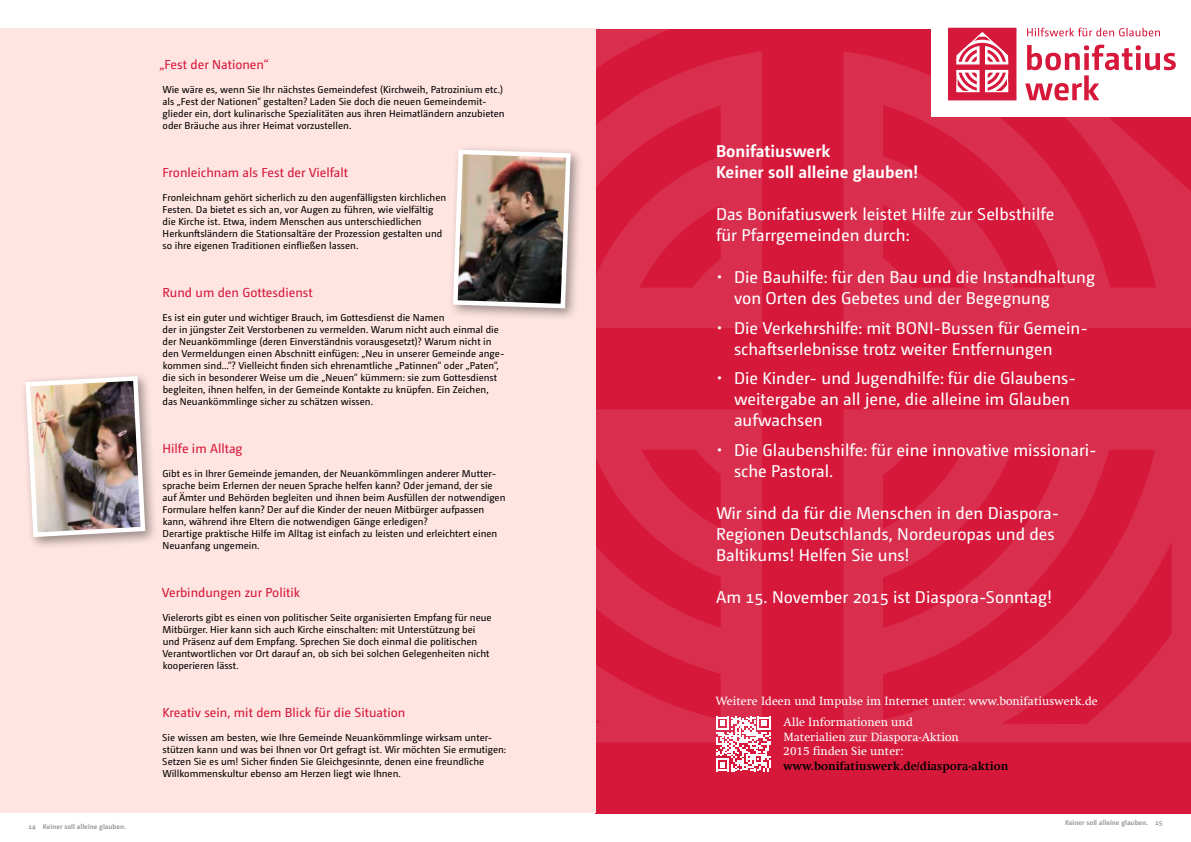
<style>
.page{position:relative;width:1191px;height:842px;background:#fff}
.page>*{position:absolute;margin:0;border:0;box-sizing:border-box;transform-origin:0 0}
.t1{font:17px/21px "Camingo Dos Pro";color:#fff}
.t2{font:700 17px/21px "Camingo Dos Pro";color:#fff}
.t3{font:13px "Camingo Dos Pro";color:#d6183b}
.t4{font:12px/14.4px "Swift Com";color:#fff}
.t5{font:700 12px "Swift Com";color:#000}
.t6{font:10px/12px "Camingo Dos Pro";color:#000}
.t7{font:700 7px "Camingo Dos Pro";color:#979999}
</style>
<div class="page">
<div style="left:595px;top:0;width:596px;height:813px;background:#d6183b"></div>
<svg style="left:595px;top:28px;width:596px;height:714px"></svg>
<div style="left:595px;top:0;width:596px;height:28px;background:#fff"></div>
<svg style="left:716px;top:717px;width:54px;height:54px"></svg>
<div style="left:931px;top:5px;width:260px;height:112px;background:#fff"></div>
<svg style="left:1025px;top:45px;width:150px;height:56px"></svg>
<svg style="left:1027px;top:28px;width:133px;height:8px"></svg>
<svg style="left:948px;top:28px;width:68px;height:72px"></svg>
<div style="left:0;top:28px;width:595px;height:785px;background:#fee5e1"></div>
<div style="left:20px;top:371px;width:138px;height:179px;background:#000;opacity:.4"></div>
<img style="left:23px;top:374px;width:125px;height:165px">
<div style="left:448px;top:145px;width:136px;height:177px;background:#000;opacity:.4"></div>
<img style="left:450px;top:147px;width:123px;height:164px">
<p class="t7" style="left:28px;top:822px;width:99px">14 Keiner soll alleine glauben.</p>
<h2 class="t3" style="left:159px;top:57px;width:111px">„Fest der Nationen“</h2>
<p class="t6" style="left:162px;top:83px;width:343px">Wie wäre es, wenn Sie Ihr nächstes Gemeindefest (Kirchweih, Patrozinium etc.) als „Fest der Nationen“ gestalten? Laden Sie doch die neuen Gemeindemit&shy;glieder ein, dort kulinarische Spezialitäten aus ihren Heimatländern anzubieten oder Bräuche aus ihrer Heimat vorzustellen.</p>
<h2 class="t3" style="left:162px;top:165px;width:187px">Fronleichnam als Fest der Vielfalt</h2>
<p class="t6" style="left:162px;top:191px;width:285px">Fronleichnam gehört sicherlich zu den augenfälligsten kirchlichen Festen. Da bietet es sich an, vor Augen zu führen, wie vielfältig die Kirche ist. Etwa, indem Menschen aus unterschiedlichen Herkunftsländern die Stationsaltäre der Prozession gestalten und so ihre eigenen Traditionen einfließen lassen.</p>
<h2 class="t3" style="left:162px;top:285px;width:152px">Rund um den Gottesdienst</h2>
<p class="t6" style="left:163px;top:311px;width:343px">Es ist ein guter und wichtiger Brauch, im Gottesdienst die Namen<br>der in jüngster Zeit Verstorbenen zu vermelden. Warum nicht auch einmal die der Neuankömmlinge (deren Einverständnis vorausgesetzt)? Warum nicht in den Vermeldungen einen Abschnitt einfügen: „Neu in unserer Gemeinde ange&shy;kommen sind…“? Vielleicht finden sich ehrenamtliche „Patinnen“ oder „Paten“, die sich in besonderer Weise um die „Neuen“ kümmern: sie zum Gottesdienst begleiten, ihnen helfen, in der Gemeinde Kontakte zu knüpfen. Ein Zeichen, das Neuankömmlinge sicher zu schätzen wissen.</p>
<h2 class="t3" style="left:162px;top:441px;width:82px">Hilfe im Alltag</h2>
<p class="t6" style="left:162px;top:467px;width:344px">Gibt es in Ihrer Gemeinde jemanden, der Neuankömmlingen anderer Mutter&shy;sprache beim Erlernen der neuen Sprache helfen kann? Oder jemand, der sie auf Ämter und Behörden begleiten und ihnen beim Ausfüllen der notwendigen Formulare helfen kann? Der auf die Kinder der neuen Mitbürger aufpassen kann, während ihre Eltern die notwendigen Gänge erledigen?<br>Derartige praktische Hilfe im Alltag ist einfach zu leisten und erleichtert einen Neuanfang ungemein.</p>
<h2 class="t3" style="left:162px;top:585px;width:140px">Verbindungen zur Politik</h2>
<p class="t6" style="left:162px;top:611px;width:331px">Vielerorts gibt es einen von politischer Seite organisierten Empfang für neue Mitbürger. Hier kann sich auch Kirche einschalten: mit Unterstützung bei und Präsenz auf dem Empfang. Sprechen Sie doch einmal die politischen Verantwortlichen vor Ort darauf an, ob sich bei solchen Gelegenheiten nicht kooperieren lässt.</p>
<h2 class="t3" style="left:162px;top:705px;width:244px">Kreativ sein, mit dem Blick für die Situation</h2>
<p class="t6" style="left:162px;top:731px;width:345px">Sie wissen am besten, wie Ihre Gemeinde Neuankömmlinge wirksam unter&shy;stützen kann und was bei Ihnen vor Ort gefragt ist. Wir möchten Sie ermutigen:<br>Setzen Sie es um! Sicher finden Sie Gleichgesinnte, denen eine freundliche Willkommenskultur ebenso am Herzen liegt wie Ihnen.</p>
<h1 class="t2" style="left:716px;top:141px;width:204px">Bonifatiuswerk<br>Keiner soll alleine glauben!</h1>
<h1 class="t1" style="left:716px;top:204px;width:340px">Das Bonifatiuswerk leistet Hilfe zur Selbsthilfe für Pfarrgemeinden durch:</h1>
<h1 class="t1" style="left:734px;top:267px;width:362px;text-indent:-18px">• Die Bauhilfe: für den Bau und die Instandhaltung von Orten des Gebetes und der Begegnung</h1>
<h1 class="t1" style="left:734px;top:317px;width:355px;text-indent:-18px">• Die Verkehrshilfe: mit BONI-Bussen für Gemein&shy;schaftserlebnisse trotz weiter Entfernungen</h1>
<h1 class="t1" style="left:734px;top:368px;width:344px;text-indent:-18px">• Die Kinder- und Jugendhilfe: für die Glaubens&shy;weitergabe an all jene, die alleine im Glauben aufwachsen</h1>
<h1 class="t1" style="left:734px;top:439px;width:364px;text-indent:-18px">• Die Glaubenshilfe: für eine innovative missionari&shy;sche Pastoral.</h1>
<h1 class="t1" style="left:716px;top:502px;width:345px">Wir sind da für die Menschen in den Diaspora-<br>Regionen Deutschlands, Nordeuropas und des<br>Baltikums! Helfen Sie uns!</h1>
<h1 class="t1" style="left:716px;top:586px;width:338px">Am 15. November 2015 ist Diaspora-Sonntag!</h1>
<p class="t4" style="left:715px;top:694px;width:384px">Weitere Ideen und Impulse im Internet unter: www.bonifatiuswerk.de</p>
<p class="t4" style="left:783px;top:715px;width:177px">Alle Informationen und<br>Materialien zur Diaspora-Aktion<br>2015 finden Sie unter:</p>
<p class="t5" style="left:783px;top:758px;width:226px">www.bonifatiuswerk.de/diaspora-aktion</p>
<p class="t7" style="left:1065px;top:818px;width:99px">Keiner soll alleine glauben. 15</p>
</div>
